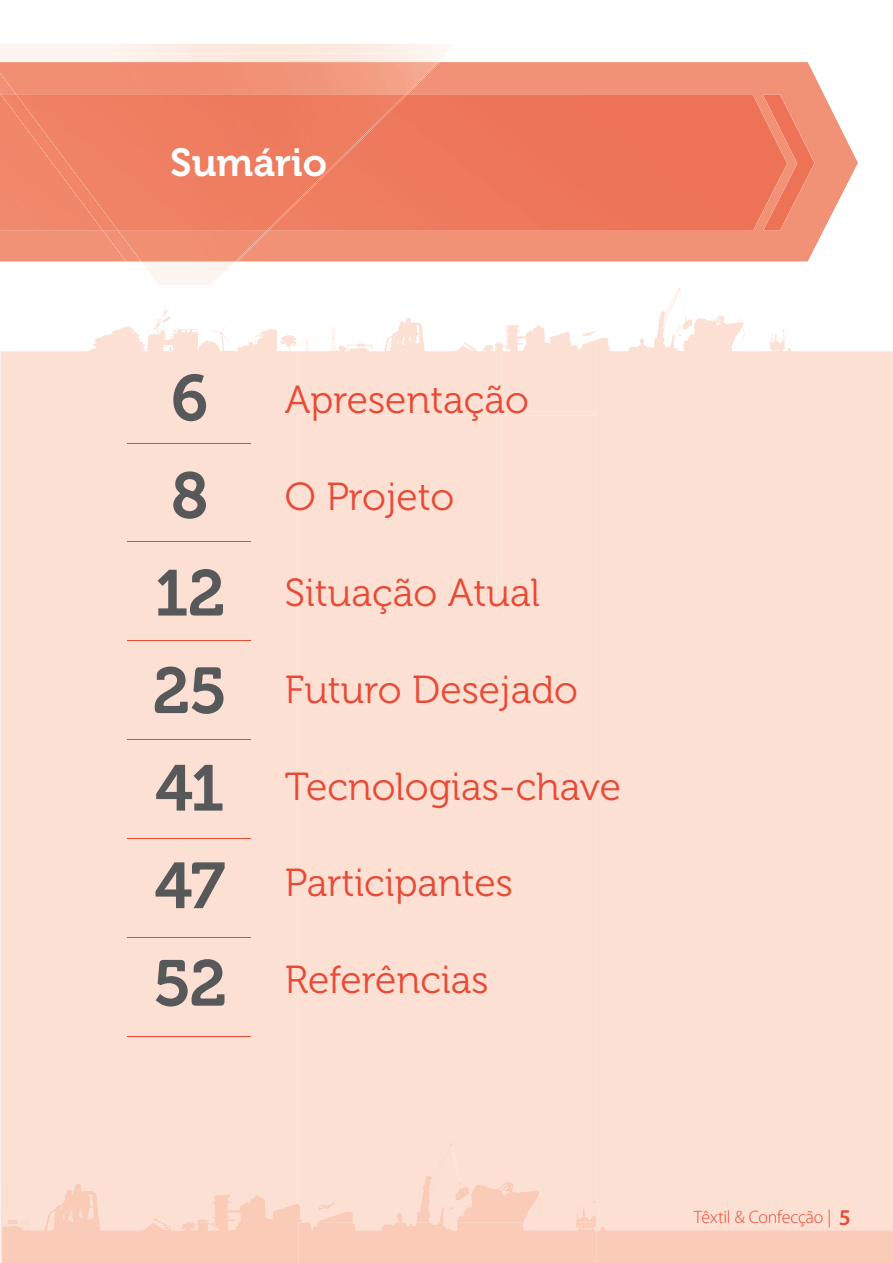
<style>
.page{position:relative;width:893px;height:1263px;background:#fff}
.page>*{position:absolute;margin:0;border:0;box-sizing:border-box;transform-origin:0 0}
.t1{font:64.5px/97.5px "Museo 700";letter-spacing:-.025em;color:#57585a}
.t2{font:39px "Museo 300";color:#e84a36}
.t3{font:39px "Museo 700";color:#fff}
.t4{font:300 18px "Myriad Pro";letter-spacing:-.015em;color:#e84a36}
.s1{font-weight:600;font-size:22.5px}
</style>
<div class="page">
<svg style="left:0;top:62px;width:858px;height:199px;background:#f29f87"></svg>
<svg style="left:103px;top:231px;width:165px;height:31px"></svg>
<div style="left:118px;top:231px;width:148px;height:30px;background:#f18f73"></div>
<svg style="left:438px;top:62px;width:11px;height:33px"></svg>
<img style="left:0;top:62px;width:438px;height:33px">
<div style="left:0;top:95px;width:763px;height:136px;background:#ee7458"></div>
<img style="left:1px;top:95px;width:406px;height:136px">
<img style="left:17px;top:95px;width:388px;height:136px">
<img style="left:763px;top:95px;width:51px;height:136px">
<div style="left:1px;top:329px;width:892px;height:901px;background:#fce0d4"></div>
<svg style="left:2px;top:1142px;width:891px;height:121px;background:#fbdacc"></svg>
<div style="left:2px;top:1227px;width:594px;height:36px;background:#facbb7"></div>
<svg style="left:2px;top:1151px;width:598px;height:76px;background:#fbdccf"></svg>
<div style="left:694px;top:1209px;width:136px;height:18px;background:#fce0d4"></div>
<div style="left:840px;top:1211px;width:9px;height:14px;background:#fce0d4"></div>
<svg style="left:93px;top:303px;width:690px;height:48px"></svg>
<hr style="left:128px;top:443px;width:123px;height:1px;background:#e84a36">
<hr style="left:128px;top:541px;width:123px;height:1px;background:#e84a36">
<hr style="left:128px;top:640px;width:123px;height:1px;background:#e84a36">
<hr style="left:128px;top:739px;width:123px;height:1px;background:#e84a36">
<hr style="left:128px;top:838px;width:123px;height:1px;background:#e84a36">
<hr style="left:128px;top:937px;width:123px;height:1px;background:#e84a36">
<hr style="left:128px;top:1036px;width:123px;height:1px;background:#e84a36">
<p class="t3" style="left:170px;top:141px;width:159px">Sumário</p>
<h1 class="t1" style="left:153px;top:350px;width:76px">6<br>8<br>12<br>25<br>41<br>47<br>52</h1>
<p class="t2" style="left:285px;top:379px;width:245px">Apresentação</p>
<p class="t2" style="left:285px;top:475px;width:171px">O Projeto</p>
<p class="t2" style="left:285px;top:572px;width:257px">Situação Atual</p>
<p class="t2" style="left:285px;top:669px;width:295px">Futuro Desejado</p>
<p class="t2" style="left:285px;top:765px;width:338px">Tecnologias-chave</p>
<p class="t2" style="left:285px;top:862px;width:230px">Participantes</p>
<p class="t2" style="left:285px;top:958px;width:205px">Referências</p>
<p class="t4" style="left:694px;top:1206px;width:158px">Têxtil &amp; Confecção | <span class="s1">5</span></p>
</div>
